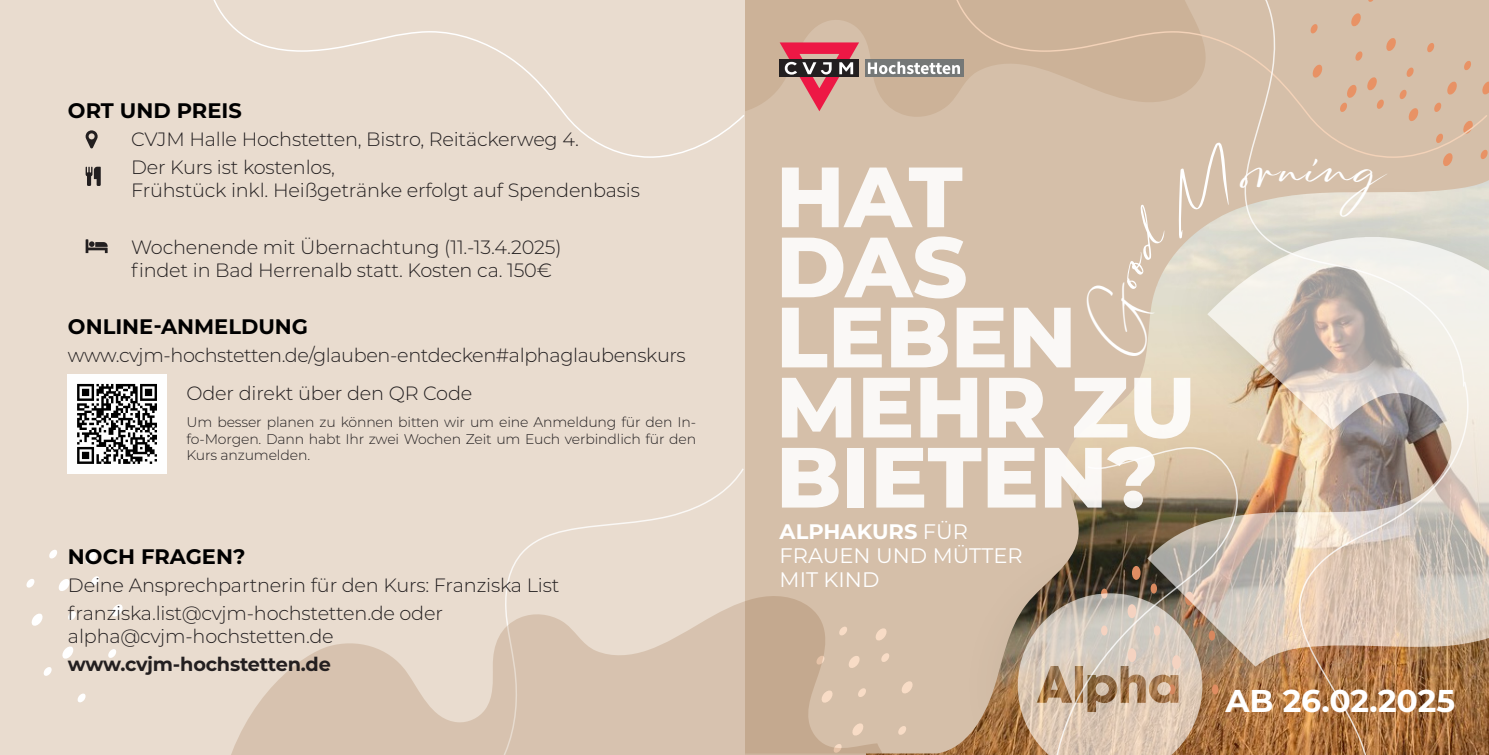
<style>
.page{position:relative;width:1489px;height:755px;background:#fff}
.page>*{position:absolute;margin:0;border:0;box-sizing:border-box;transform-origin:0 0}
.t1{font:800 85.23px/70px "Montserrat";color:#fff}
.t2{font:700 31.5px "Montserrat";color:#fff}
.t3{font:700 21px "Montserrat";color:#000}
.t4{font:21px/23.8px "Montserrat";color:#fff}
.t5{font:300 19.25px/23.1px "Montserrat";letter-spacing:-.01em;color:#231f20}
.t6{font:700 19.25px "Montserrat";letter-spacing:-.01em;color:#231f20}
.t7{font:300 14px/16.8px "Montserrat";letter-spacing:-.01em;color:#231f20;text-align:justify}
.s1{font-weight:700}
</style>
<div class="page">
<div style="left:744px;top:0;width:744px;height:752px;background:#d5bfa9"></div>
<svg style="left:744px;top:0;width:205px;height:119px;background:#cdb49c"></svg>
<svg style="left:1487px;top:81px;width:1px;height:14px"></svg>
<svg style="left:949px;top:0;width:538px;height:158px;background:#d1b9a1"></svg>
<div style="left:954px;top:173px;width:534px;height:581px;background:#231f20;opacity:.25"></div>
<img style="left:1017px;top:237px;width:471px;height:517px">
<svg style="left:886px;top:627px;width:1px;height:14px"></svg>
<svg style="left:886px;top:652px;width:3px;height:10px"></svg>
<svg style="left:900px;top:680px;width:13px;height:13px"></svg>
<svg style="left:897px;top:724px;width:9px;height:11px"></svg>
<svg style="left:1242px;top:0;width:222px;height:386px;background:#dac8b7"></svg>
<svg style="left:779px;top:42px;width:80px;height:69px;background:#b87174"></svg>
<div style="left:864px;top:60px;width:99px;height:17px;background:#757877"></div>
<svg style="left:867px;top:62px;width:92px;height:12px"></svg>
<div style="left:0;top:0;width:744px;height:754px;background:#e9dccf"></div>
<svg style="left:49px;top:549px;width:8px;height:9px"></svg>
<svg style="left:85px;top:551px;width:12px;height:13px"></svg>
<svg style="left:58px;top:579px;width:12px;height:12px"></svg>
<svg style="left:91px;top:576px;width:9px;height:9px"></svg>
<svg style="left:68px;top:611px;width:8px;height:9px"></svg>
<svg style="left:26px;top:579px;width:9px;height:9px"></svg>
<svg style="left:31px;top:613px;width:12px;height:13px"></svg>
<svg style="left:111px;top:604px;width:12px;height:13px"></svg>
<svg style="left:62px;top:646px;width:12px;height:13px"></svg>
<svg style="left:43px;top:667px;width:9px;height:9px"></svg>
<svg style="left:108px;top:649px;width:8px;height:9px"></svg>
<svg style="left:77px;top:693px;width:9px;height:9px"></svg>
<svg style="left:213px;top:0;width:531px;height:158px"></svg>
<svg style="left:505px;top:468px;width:238px;height:125px"></svg>
<svg style="left:86px;top:239px;width:22px;height:14px"></svg>
<svg style="left:86px;top:166px;width:15px;height:20px"></svg>
<svg style="left:86px;top:130px;width:12px;height:18px"></svg>
<svg style="left:231px;top:593px;width:655px;height:161px;fill:#d7c2af"></svg>
<div style="left:67px;top:374px;width:100px;height:99px;background:#fefefe"></div>
<svg style="left:77px;top:383px;width:80px;height:80px"></svg>
<svg style="left:1082px;top:141px;width:305px;height:216px;background:#d7caba"></svg>
<p class="t3" style="left:68px;top:95px;width:175px">ORT UND PREIS</p>
<p class="t5" style="left:131px;top:127px;width:449px">CVJM Halle Hochstetten, Bistro, Reitäckerweg 4.</p>
<p class="t5" style="left:131px;top:155px;width:206px">Der Kurs ist kostenlos,</p>
<p class="t5" style="left:131px;top:178px;width:510px">Frühstück inkl. Heißgetränke erfolgt auf Spendenbasis</p>
<p class="t5" style="left:131px;top:234px;width:432px">Wochenende mit Übernachtung (11.-13.4.2025) findet in Bad Herrenalb statt. Kosten ca. 150€</p>
<p class="t3" style="left:68px;top:311px;width:241px">ONLINE-ANMELDUNG</p>
<p class="t5" style="left:68px;top:342px;width:619px">www.cvjm-hochstetten.de/glauben-entdecken#alphaglaubenskurs</p>
<p class="t5" style="left:186px;top:381px;width:287px">Oder direkt über den QR Code</p>
<p class="t7" style="left:186px;top:412px;width:511px">Um besser planen zu können bitten wir um eine Anmeldung für den In&shy;fo-Morgen. Dann habt Ihr zwei Wochen Zeit um Euch verbindlich für den Kurs anzumelden.</p>
<p class="t3" style="left:68px;top:541px;width:179px">NOCH FRAGEN?</p>
<p class="t5" style="left:68px;top:572px;width:493px">Deine Ansprechpartnerin für den Kurs: Franziska List</p>
<p class="t5" style="left:68px;top:600px;width:376px">franziska.list@cvjm-hochstetten.de oder alpha@cvjm-hochstetten.de</p>
<p class="t6" style="left:68px;top:650px;width:264px">www.cvjm-hochstetten.de</p>
<h1 class="t1" style="left:776px;top:157px;width:421px">HAT<br>DAS<br>LEBEN<br>MEHR ZU<br>BIETEN?</h1>
<p class="t4" style="left:779px;top:518px;width:244px"><span class="s1">ALPHAKURS</span> FÜR<br>FRAUEN UND MÜTTER<br>MIT KIND</p>
<p class="t2" style="left:1225px;top:677px;width:231px">AB 26.02.2025</p>
</div>
